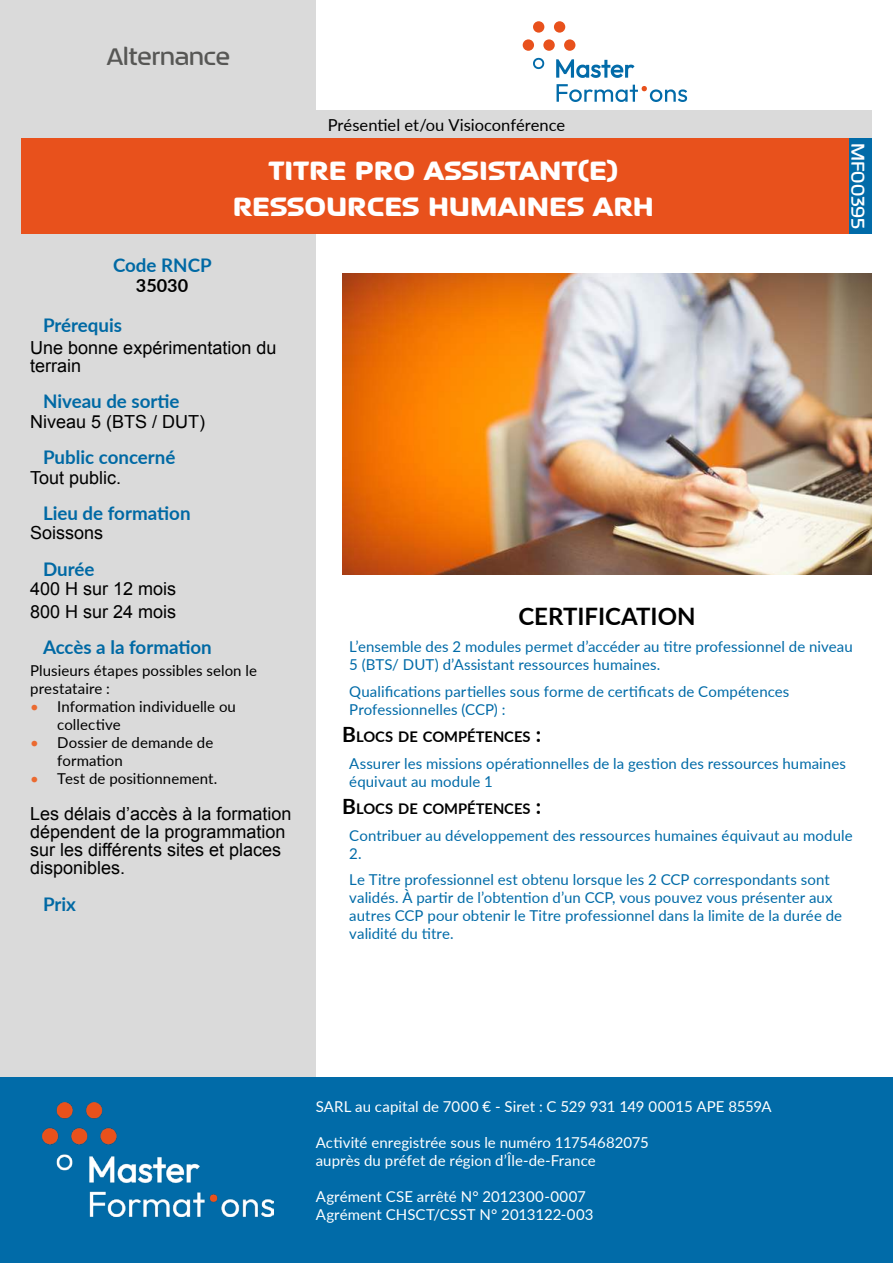
<style>
.page{position:relative;width:893px;height:1263px;background:#fff}
.page>*{position:absolute;margin:0;border:0;box-sizing:border-box;transform-origin:0 0}
.t1{font:800 30px/36px "September";color:#fff;text-align:center}
.t2{font:500 27px "September";color:#575755}
.t3{font:700 24px "Lato";color:#000}
.t4{font:500 21px "September";color:#fff}
.t5{font:700 18.75px "Lato";color:#0069a4}
.t6{font:18px/18px "Arial";color:#000}
.t7{font:700 18px "Lato";color:#000}
.t8{font:16.5px "Lato";color:#000}
.t9{font:15px/18px "Lato";letter-spacing:.005em;color:#016ba8}
.t10{font:15px/18px "Lato";letter-spacing:.005em;color:#fff}
.t11{font:15px/18px "Lato";letter-spacing:.005em;color:#000}
.t12{font:700 14.7px "Lato";color:#000}
.s1{color:#eb6a30}
.s2{font-size:21px}
</style>
<div class="page">
<div style="left:0;top:0;width:316px;height:1263px;background:#dadada"></div>
<div style="left:0;top:1077px;width:893px;height:186px;background:#016ba8"></div>
<svg style="left:556px;top:59px;width:78px;height:19px"></svg>
<svg style="left:557px;top:84px;width:130px;height:18px"></svg>
<div style="left:533px;top:21px;width:11px;height:12px;background:#e8511c;border-radius:50%"></div>
<div style="left:554px;top:21px;width:11px;height:12px;background:#e8511c;border-radius:50%"></div>
<div style="left:523px;top:39px;width:11px;height:12px;background:#e8511c;border-radius:50%"></div>
<div style="left:564px;top:39px;width:11px;height:12px;background:#e8511c;border-radius:50%"></div>
<div style="left:543px;top:39px;width:12px;height:12px;background:#e8511c;border-radius:50%"></div>
<svg style="left:533px;top:58px;width:11px;height:11px"></svg>
<img style="left:42px;top:1103px;width:231px;height:113px">
<img style="left:342px;top:273px;width:530px;height:302px">
<div style="left:848px;top:138px;width:24px;height:96px;background:#016ba8"></div>
<div style="left:21px;top:138px;width:827px;height:96px;background:#e8511c"></div>
<div style="left:21px;top:111px;width:851px;height:27px;background:#dadada"></div>
<h2 class="t2" style="left:107px;top:40px;width:125px">Alternance</h2>
<p class="t8" style="left:328px;top:113px;width:239px">Présen琀椀el et/ou Visioconférence</p>
<p class="t5" style="left:113px;top:258px;width:100px">Code RNCP</p>
<p class="t7" style="left:136px;top:279px;width:54px">35030</p>
<h1 class="t1" style="left:233px;top:152px;width:423px">TITRE PRO ASSISTANT(E)<br>RESSOURCES HUMAINES ARH</h1>
<h3 class="t4" style="left:871px;top:143px;width:88px;rotate:90deg">MF00395</h3>
<p class="t5" style="left:43px;top:318px;width:81px">Prérequis</p>
<p class="t6" style="left:30px;top:340px;width:248px">Une bonne expérimentation du terrain</p>
<p class="t5" style="left:43px;top:388px;width:138px">Niveau de sor琀椀e</p>
<p class="t6" style="left:30px;top:414px;width:177px">Niveau 5 (BTS / DUT)</p>
<p class="t5" style="left:43px;top:450px;width:134px">Public concerné</p>
<p class="t6" style="left:30px;top:470px;width:93px">Tout public.</p>
<p class="t5" style="left:43px;top:499px;width:149px">Lieu de forma琀椀on</p>
<p class="t6" style="left:30px;top:526px;width:75px">Soissons</p>
<p class="t5" style="left:43px;top:562px;width:53px">Durée</p>
<p class="t6" style="left:30px;top:579px;width:148px;line-height:22.8px">400 H sur 12 mois<br>800 H sur 24 mois</p>
<p class="t5" style="left:43px;top:633px;width:170px">Accès a la forma琀椀on</p>
<p class="t11" style="left:30px;top:661px;width:228px">Plusieurs étapes possibles selon le prestataire :</p>
<p class="t11" style="left:57px;top:697px;width:180px;text-indent:-27px"><span class="s1">•</span> Informa琀椀on individuelle ou collec琀椀ve</p>
<p class="t11" style="left:57px;top:733px;width:158px;text-indent:-27px"><span class="s1">•</span> Dossier de demande de forma琀椀on</p>
<p class="t11" style="left:30px;top:769px;width:189px"><span class="s1">•</span> Test de posi琀椀onnement.</p>
<p class="t6" style="left:30px;top:807px;width:263px">Les délais d’accès à la formation dépendent de la programmation sur les différents sites et places disponibles.</p>
<p class="t5" style="left:43px;top:897px;width:34px">Prix</p>
<h3 class="t3" style="left:518px;top:603px;width:179px">CERTIFICATION</h3>
<p class="t9" style="left:349px;top:637px;width:505px">L’ensemble des 2 modules permet d’accéder au 琀椀tre professionnel de niveau<br>5 (BTS/ DUT) d’Assistant ressources humaines.</p>
<p class="t9" style="left:349px;top:682px;width:442px">Quali昀椀ca琀椀ons par琀椀elles sous forme de cer琀椀昀椀cats de Compétences<br>Professionnelles (CCP) :</p>
<p class="t12" style="left:342px;top:728px;width:200px"><span class="s2">B</span>LOCS DE COMPÉTENCES <span class="s2">:</span></p>
<p class="t9" style="left:349px;top:754px;width:498px">Assurer les missions opéra琀椀onnelles de la ges琀椀on des ressources humaines équivaut au module 1</p>
<p class="t12" style="left:342px;top:800px;width:200px"><span class="s2">B</span>LOCS DE COMPÉTENCES <span class="s2">:</span></p>
<p class="t9" style="left:349px;top:825px;width:505px">Contribuer au développement des ressources humaines équivaut au module<br>2.</p>
<p class="t9" style="left:349px;top:870px;width:494px">Le Titre professionnel est obtenu lorsque les 2 CCP correspondants sont validés. À par琀椀r de l’obten琀椀on d’un CCP, vous pouvez vous présenter aux autres CCP pour obtenir le Titre professionnel dans la limite de la durée de validité du 琀椀tre.</p>
<p class="t10" style="left:316px;top:1098px;width:457px">SARL au capital de 7000 € - Siret : C 529 931 149 00015 APE 8559A</p>
<p class="t10" style="left:316px;top:1132px;width:334px">Ac琀椀vité enregistrée sous le numéro 11754682075 auprès du préfet de région d’Île-de-France</p>
<p class="t10" style="left:316px;top:1186px;width:279px">Agrément CSE arrêté N° 2012300-0007<br>Agrément CHSCT/CSST N° 2013122-003</p>
</div>
